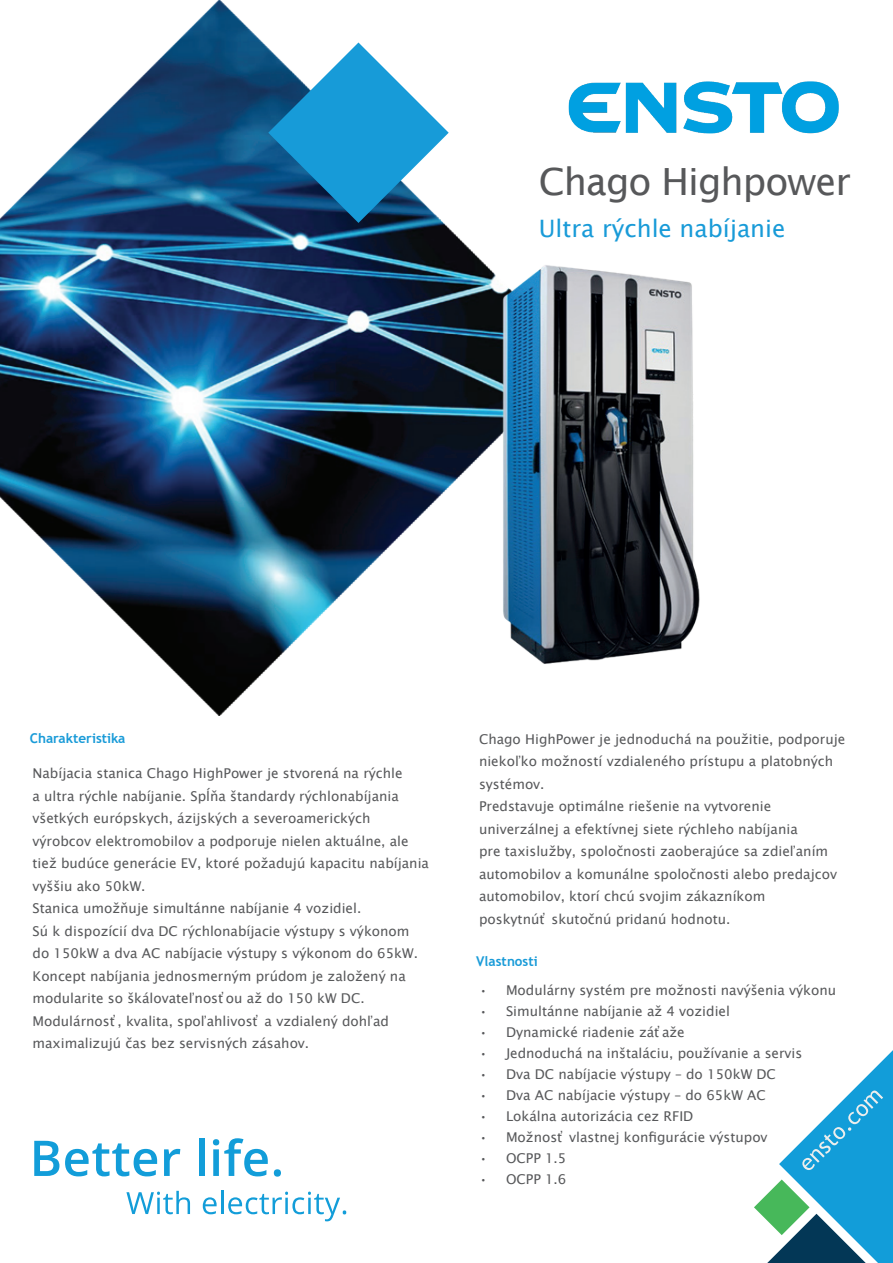
<style>
.page{position:relative;width:893px;height:1263px;background:#fff}
.page>*{position:absolute;margin:0;border:0;box-sizing:border-box;transform-origin:0 0}
.t1{font:37.5px "Lucida Sans";letter-spacing:-.025em;color:#57585a}
.t2{font:24px "Lucida Sans Unicode";color:#199bd8}
.t3{font:13.5px/22.5px "Lucida Sans Unicode";color:#57585a}
.t4{font:700 13.5px "Trebuchet MS";color:#199bd8}
</style>
<div class="page">
<img style="left:0;top:0;width:494px;height:716px">
<svg style="left:268px;top:43px;width:181px;height:180px"></svg>
<svg style="left:754px;top:1050px;width:139px;height:213px"></svg>
<svg style="left:34px;top:1141px;width:25px;height:35px"></svg>
<svg style="left:65px;top:1143px;width:92px;height:33px"></svg>
<svg style="left:164px;top:1149px;width:16px;height:27px"></svg>
<div style="left:199px;top:1138px;width:6px;height:38px;background:#129dd9"></div>
<svg style="left:213px;top:1138px;width:55px;height:38px"></svg>
<svg style="left:274px;top:1169px;width:7px;height:7px"></svg>
<svg style="left:126px;top:1191px;width:64px;height:23px"></svg>
<svg style="left:203px;top:1197px;width:14px;height:17px"></svg>
<hr style="left:221px;top:1191px;width:3px;height:23px;background:#129dd9">
<svg style="left:228px;top:1191px;width:118px;height:30px"></svg>
<img style="left:568px;top:81px;width:271px;height:53px">
<img style="left:494px;top:265px;width:206px;height:399px">
<h1 class="t1" style="left:539px;top:160px;width:313px">Chago Highpower</h1>
<h2 class="t2" style="left:539px;top:209px;width:248px">Ultra rýchle nabíjanie</h2>
<p class="t4" style="left:30px;top:730px;width:97px">Charakteristika</p>
<p class="t3" style="left:33px;top:762px;width:398px">Nabíjacia stanica Chago HighPower je stvorená na rýchle<br>a ultra rýchle nabíjanie. Spĺňa štandardy rýchlonabíjania všetkých európskych, ázijských a severoamerických výrobcov elektromobilov a podporuje nielen aktuálne, ale tiež budúce generácie EV, ktoré požadujú kapacitu nabíjania vyššiu ako 50kW.<br>Stanica umožňuje simultánne nabíjanie 4 vozidiel.<br>Sú k dispozícií dva DC rýchlonabíjacie výstupy s výkonom do 150kW a dva AC nabíjacie výstupy s výkonom do 65kW.<br>Koncept nabíjania jednosmerným prúdom je založený na modularite so škálovateľnosťou až do 150 kW DC.<br>Modulárnosť, kvalita, spoľahlivosť a vzdialený dohľad maximalizujú čas bez servisných zásahov.</p>
<p class="t3" style="left:479px;top:727px;width:368px">Chago HighPower je jednoduchá na použitie, podporuje niekoľko možností vzdialeného prístupu a platobných systémov.<br>Predstavuje optimálne riešenie na vytvorenie univerzálnej a efektívnej siete rýchleho nabíjania<br>pre taxislužby, spoločnosti zaoberajúce sa zdieľaním automobilov a komunálne spoločnosti alebo predajcov automobilov, ktorí chcú svojim zákazníkom<br>poskytnúť skutočnú pridanú hodnotu.</p>
<p class="t4" style="left:476px;top:952px;width:63px">Vlastnosti</p>
<p class="t3" style="left:479px;top:979px;width:359px">• Modulárny systém pre možnosti navýšenia výkonu</p>
<p class="t3" style="left:479px;top:1000px;width:252px">• Simultánne nabíjanie až 4 vozidiel</p>
<p class="t3" style="left:479px;top:1021px;width:207px">• Dynamické riadenie záťaže</p>
<p class="t3" style="left:479px;top:1042px;width:325px">• Jednoduchá na inštaláciu, používanie a servis</p>
<p class="t3" style="left:479px;top:1063px;width:298px">• Dva DC nabíjacie výstupy – do 150kW DC</p>
<p class="t3" style="left:479px;top:1084px;width:288px">• Dva AC nabíjacie výstupy – do 65kW AC</p>
<p class="t3" style="left:479px;top:1105px;width:216px">• Lokálna autorizácia cez RFID</p>
<p class="t3" style="left:479px;top:1126px;width:290px">• Možnosť vlastnej konfigurácie výstupov</p>
<p class="t3" style="left:479px;top:1147px;width:89px">• OCPP 1.5</p>
<p class="t3" style="left:479px;top:1168px;width:89px">• OCPP 1.6</p>
</div>
